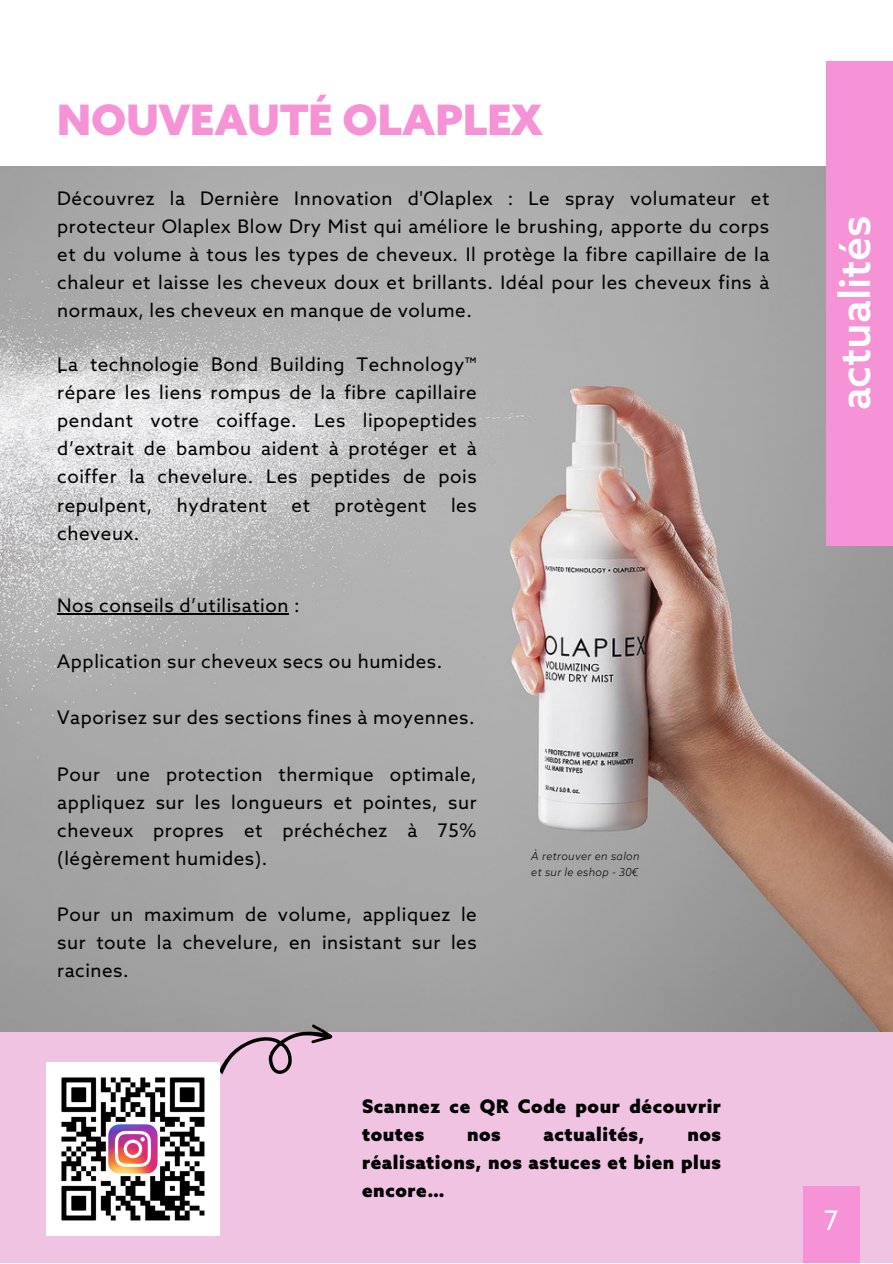
<style>
.page{position:relative;width:893px;height:1264px;background:#fff}
.page>*{position:absolute;margin:0;border:0;box-sizing:border-box;transform-origin:0 0}
.t1{font:500 42.75px "Azo Sans";color:#fff}
.t2{font:900 42px "Azo Sans";color:#f593d6}
.t3{font:26.85px "Azo Sans";color:#fff}
.t4{font:18.75px/28px "Azo Sans";letter-spacing:.03em;color:#000;text-align:justify}
.t5{font:900 18.75px/28px "Azo Sans";letter-spacing:.03em;color:#000}
.t6{font:italic 300 10.95px "Azo Sans";letter-spacing:.03em;color:#000}
</style>
<div class="page">
<img style="left:0;top:166px;width:892px;height:866px">
<div style="left:825px;top:61px;width:67px;height:484px;background:#f593d6"></div>
<div style="left:0;top:1032px;width:892px;height:230px;background:#f1c3e3"></div>
<div style="left:803px;top:1185px;width:56px;height:77px;background:#f593d6"></div>
<img style="left:47px;top:1062px;width:173px;height:173px">
<svg style="left:220px;top:1024px;width:112px;height:51px"></svg>
<hr style="left:57px;top:613px;width:232px;height:1px;background:#000">
<p class="t2" style="left:57px;top:98px;width:486px">NOUVEAUTÉ OLAPLEX</p>
<p class="t4" style="left:57px;top:185px;width:713px">Découvrez la Dernière Innovation d'Olaplex : Le spray volumateur et protecteur Olaplex Blow Dry Mist qui améliore le brushing, apporte du corps et du volume à tous les types de cheveux. Il protège la fibre capillaire de la chaleur et laisse les cheveux doux et brillants. Idéal pour les cheveux fins à normaux, les cheveux en manque de volume.</p>
<p class="t4" style="left:57px;top:352px;width:421px">La technologie Bond Building Technology™ répare les liens rompus de la fibre capillaire pendant votre coiffage. Les lipopeptides d’extrait de bambou aident à protéger et à coiffer la chevelure. Les peptides de pois repulpent,</p>
<p class="t4" style="left:57px;top:354px;width:7px">.</p>
<p class="t4" style="left:177px;top:492px;width:92px">hydratent</p>
<p class="t4" style="left:291px;top:492px;width:20px">et</p>
<p class="t4" style="left:334px;top:492px;width:93px">protègent</p>
<p class="t4" style="left:451px;top:492px;width:27px">les</p>
<p class="t4" style="left:57px;top:520px;width:83px">cheveux.</p>
<p class="t4" style="left:57px;top:592px;width:244px">Nos conseils d’utilisation :</p>
<p class="t4" style="left:57px;top:649px;width:386px">Application sur cheveux secs ou humides.</p>
<p class="t4" style="left:57px;top:705px;width:419px">Vaporisez sur des sections fines à moyennes.</p>
<p class="t4" style="left:57px;top:761px;width:421px">Pour une protection thermique optimale, appliquez sur les longueurs et pointes, sur cheveux propres et préchéchez à 75% (légèrement humides).</p>
<p class="t4" style="left:57px;top:902px;width:421px">Pour un maximum de volume, appliquez le sur toute la chevelure, en insistant sur les racines.</p>
<p class="t6" style="left:531px;top:850px;width:110px">À retrouver en salon</p>
<p class="t6" style="left:531px;top:867px;width:108px">et sur le eshop - 30€</p>
<p class="t5" style="left:362px;top:1093px;width:360px">Scannez ce QR Code pour découvrir toutes</p>
<p class="t5" style="left:467px;top:1122px;width:35px">nos</p>
<p class="t5" style="left:543px;top:1122px;width:103px">actualités,</p>
<p class="t5" style="left:362px;top:1122px;width:360px;text-align:justify;text-indent:325px">nos réalisations, nos astuces et bien plus encore…</p>
<p class="t1" style="left:832px;top:410px;width:197px;rotate:-90deg">actualités</p>
<p class="t3" style="left:823px;top:1206px;width:16px">7</p>
</div>
